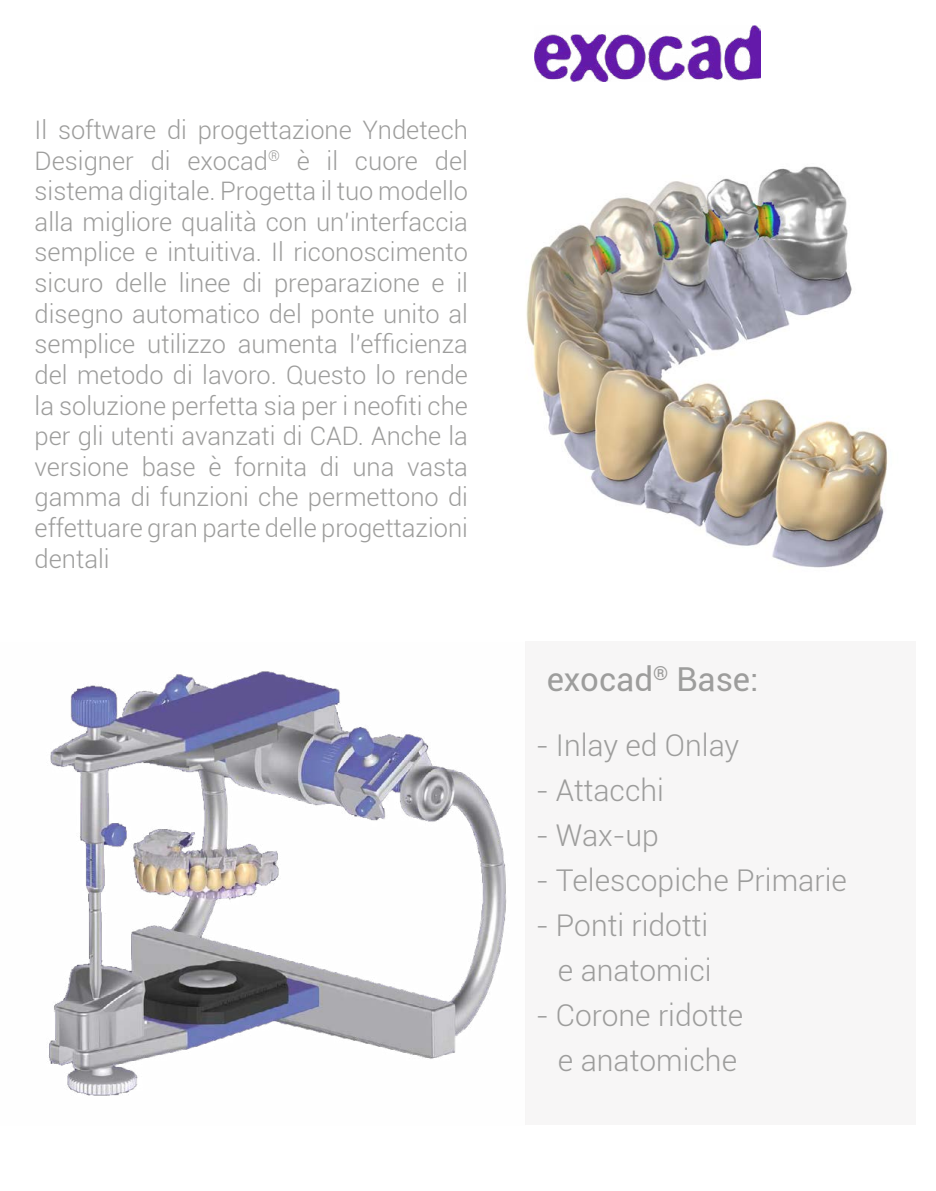
<style>
.page{position:relative;width:936px;height:1191px;background:#fff}
.page>*{position:absolute;margin:0;border:0;box-sizing:border-box;transform-origin:0 0}
.t1{font:33px "Roboto";color:#9d9d9c}
.t2{font:300 30px/45px "Roboto";color:#9d9d9c;text-align:right}
.t3{font:300 25.5px/30.6px "Roboto";color:#9d9d9c;text-align:justify}
</style>
<div class="page">
<img style="left:534px;top:25px;width:226px;height:57px">
<img style="left:526px;top:166px;width:362px;height:402px">
<div style="left:525px;top:641px;width:391px;height:484px;background:#f7f6f6"></div>
<img style="left:48px;top:671px;width:459px;height:425px">
<p class="t3" style="left:35px;top:114px;width:435px">Il software di progettazione Yndetech Designer di exocad<sup>®</sup> è il cuore del sistema digitale. Progetta il tuo modello alla migliore qualità con un’interfaccia semplice e intuitiva. Il riconoscimento sicuro delle linee di preparazione e il disegno automatico del ponte unito al semplice utilizzo aumenta l’efficienza del metodo di lavoro. Questo lo rende la soluzione perfetta sia per i neofiti che per gli utenti avanzati di CAD. Anche la versione base è fornita di una vasta gamma di funzioni che permettono di effettuare gran parte delle progettazioni dentali</p>
<p class="t1" style="left:546px;top:656px;width:213px">exocad<sup>®</sup> Base:</p>
<p class="t2" style="left:536px;top:721px;width:205px">- Inlay ed Onlay</p>
<p class="t2" style="left:536px;top:766px;width:129px">- Attacchi</p>
<p class="t2" style="left:536px;top:811px;width:124px">- Wax-up</p>
<p class="t2" style="left:536px;top:856px;width:312px">- Telescopiche Primarie</p>
<p class="t2" style="left:536px;top:901px;width:177px">- Ponti ridotti e anatomici</p>
<p class="t2" style="left:536px;top:991px;width:209px;text-align:center">- Corone ridotte e anatomiche</p>
</div>
